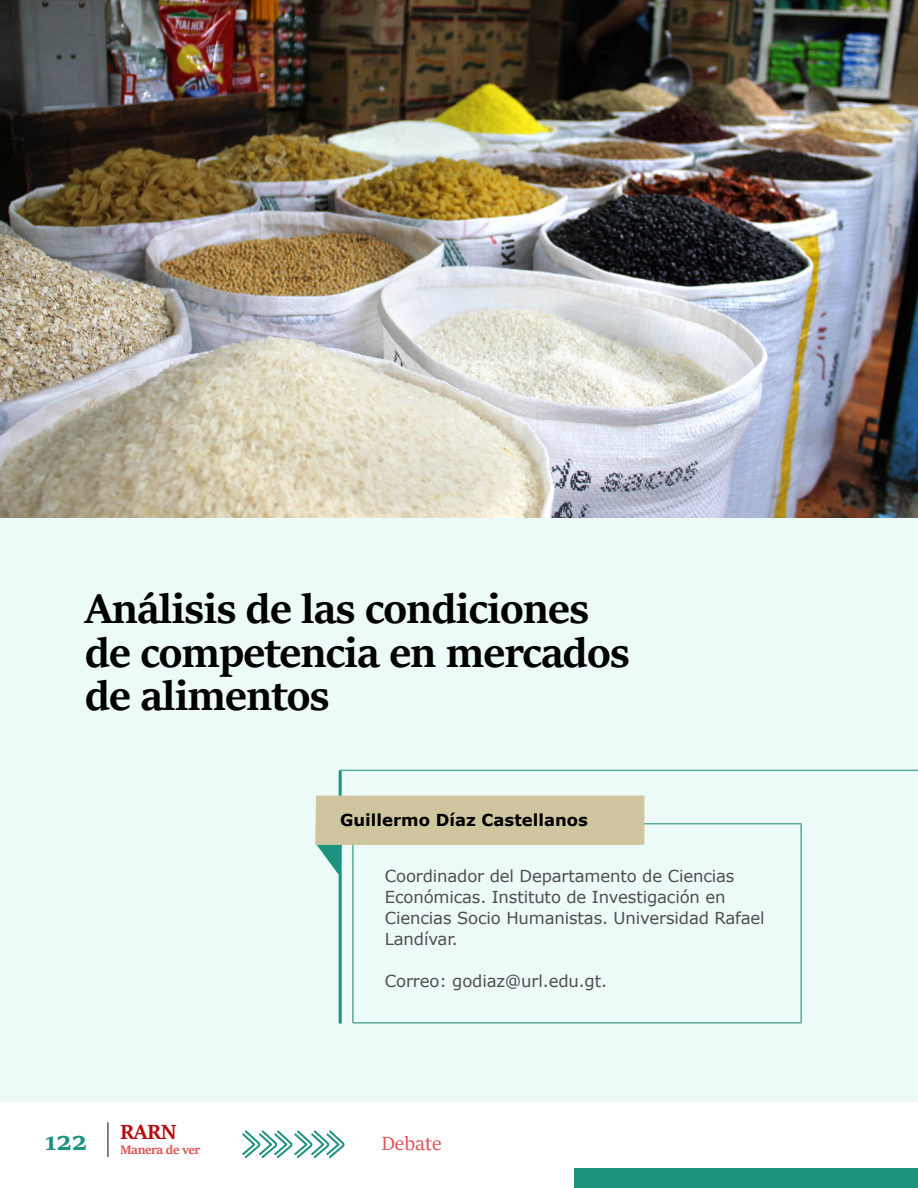
<style>
.page{position:relative;width:918px;height:1188px;background:#fff}
.page>*{position:absolute;margin:0;border:0;box-sizing:border-box;transform-origin:0 0}
.t1{font:700 45px/43.5px "Sitka Heading";letter-spacing:-.02em;color:#000}
.t2{font:700 28.5px "Sitka Heading";color:#1b937e}
.t3{font:700 22.5px "Sitka Heading";color:#b90b10}
.t4{font:21px "Sitka Heading";color:#de5454}
.t5{font:16.5px/21px "Verdana";letter-spacing:-.01em;color:#4f4e50}
.t6{font:700 16.5px "Verdana";color:#000}
.t7{font:700 13.5px "Sitka Heading";letter-spacing:-.03em;color:#de5454}
</style>
<div class="page">
<div style="left:574px;top:1168px;width:344px;height:20px;background:#1b937e"></div>
<svg style="left:242px;top:1130px;width:103px;height:28px"></svg>
<hr style="left:107px;top:1123px;width:2px;height:34px;background:#5b5b5f">
<div style="left:0;top:0;width:918px;height:1101px;background:#ecfaf8"></div>
<div style="left:352px;top:823px;width:450px;height:201px;border:2px solid #5ca998"></div>
<hr style="left:339px;top:771px;width:3px;height:253px;background:#1b937e">
<svg style="left:315px;top:796px;width:329px;height:79px"></svg>
<hr style="left:339px;top:770px;width:579px;height:1px;background:#5ca998">
<img style="left:0;top:0;width:918px;height:518px">
<h1 class="t1" style="left:85px;top:584px;width:546px">Análisis de las condiciones de competencia en mercados de alimentos</h1>
<p class="t6" style="left:340px;top:808px;width:249px">Guillermo Díaz Castellanos</p>
<p class="t5" style="left:385px;top:865px;width:381px">Coordinador del Departamento de Ciencias Económicas. Instituto de Investigación en Ciencias Socio Humanistas. Universidad Rafael Landívar.</p>
<p class="t5" style="left:385px;top:970px;width:224px">Correo: godiaz@url.edu.gt.</p>
<h3 class="t3" style="left:120px;top:1115px;width:58px">RARN</h3>
<h2 class="t2" style="left:45px;top:1120px;width:44px">122</h2>
<p class="t4" style="left:381px;top:1128px;width:62px">Debate</p>
<p class="t7" style="left:120px;top:1139px;width:82px">Manera de ver</p>
</div>
